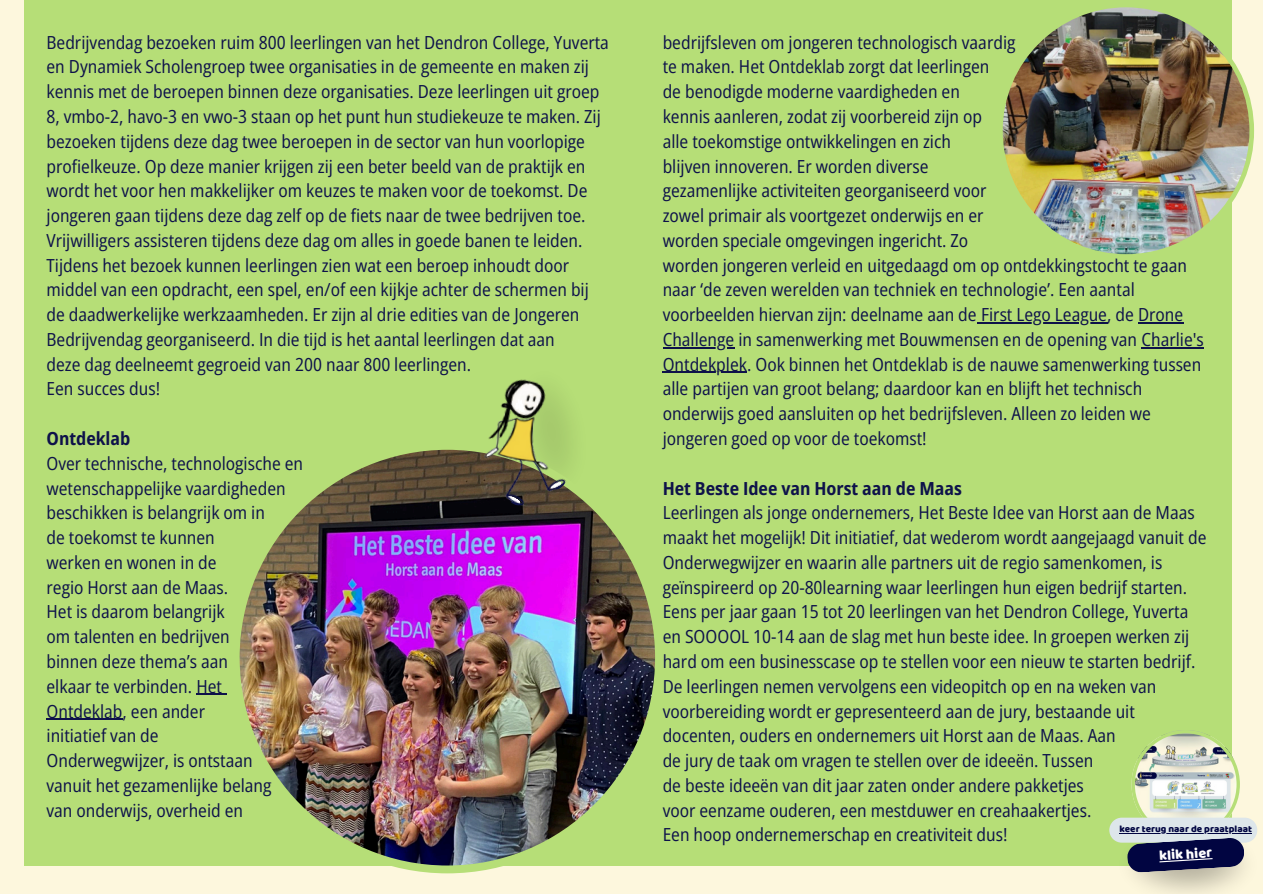
<style>
.page{position:relative;width:1263px;height:894px;background:#fff}
.page>*{position:absolute;margin:0;border:0;box-sizing:border-box;transform-origin:0 0}
.t1{font:semi-condensed 18px/24.8px "Open Sans";color:#0e124a}
.t2{font:14.4px "Baloo Bhaijaan";color:#fff}
.t3{font:9.9px "Baloo Bhaijaan";color:#010541}
.s1{font-weight:700}
</style>
<div class="page">
<div style="left:0;top:0;width:1263px;height:893px;background:#fdf7dd"></div>
<div style="left:25px;top:0;width:1207px;height:865px;background:#b6de77"></div>
<img style="left:232px;top:449px;width:431px;height:424px">
<svg style="left:196px;top:693px;width:30px;height:1px"></svg>
<hr style="left:47px;top:718px;width:76px;height:1px;background:#0e124a">
<svg style="left:1109px;top:730px;width:148px;height:142px"></svg>
<hr style="left:977px;top:322px;width:130px;height:1px;background:#0e124a">
<hr style="left:1138px;top:322px;width:45px;height:1px;background:#0e124a">
<hr style="left:663px;top:347px;width:71px;height:1px;background:#0e124a">
<hr style="left:1141px;top:347px;width:63px;height:1px;background:#0e124a">
<hr style="left:663px;top:372px;width:84px;height:1px;background:#0e124a">
<img style="left:1002px;top:7px;width:252px;height:248px">
<img style="left:492px;top:476px;width:97px;height:42px">
<img style="left:510px;top:408px;width:99px;height:95px">
<img style="left:483px;top:454px;width:70px;height:22px">
<img style="left:461px;top:379px;width:95px;height:75px">
<svg style="left:515px;top:386px;width:22px;height:26px"></svg>
<svg style="left:507px;top:495px;width:15px;height:10px"></svg>
<svg style="left:550px;top:481px;width:15px;height:8px"></svg>
<h1 class="t1" style="left:47px;top:29px;width:564px">Bedrijvendag bezoeken ruim 800 leerlingen van het Dendron College, Yuverta en Dynamiek Scholengroep twee organisaties in de gemeente en maken zij kennis met de beroepen binnen deze organisaties. Deze leerlingen uit groep 8, vmbo-2, havo-3 en vwo-3 staan op het punt hun studiekeuze te maken. Zij bezoeken tijdens deze dag twee beroepen in de sector van hun voorlopige profielkeuze. Op deze manier krijgen zij een beter beeld van de praktijk en wordt het voor hen makkelijker om keuzes te maken voor de toekomst. De jongeren gaan tijdens deze dag zelf op de fiets naar de twee bedrijven toe.<br>Vrijwilligers assisteren tijdens deze dag om alles in goede banen te leiden.<br>Tijdens het bezoek kunnen leerlingen zien wat een beroep inhoudt door middel van een opdracht, een spel, en/of een kijkje achter de schermen bij de daadwerkelijke werkzaamheden. Er zijn al drie edities van de Jongeren Bedrijvendag georganiseerd. In die tijd is het aantal leerlingen dat aan<br>deze dag deelneemt gegroeid van 200 naar 800 leerlingen.<br>Een succes dus!</h1>
<p class="t1" style="left:47px;top:425px;width:258px"><span class="s1">Ontdeklab<br></span>Over technische, technologische en wetenschappelijke vaardigheden beschikken is belangrijk om in<br>de toekomst te kunnen<br>werken en wonen in de<br>regio Horst aan de Maas.<br>Het is daarom belangrijk<br>om talenten en bedrijven<br>binnen deze thema’s aan<br>elkaar te verbinden. Het<br>Ontdeklab, een ander<br>initiatief van de<br>Onderwegwijzer, is ontstaan<br>vanuit het gezamenlijke belang<br>van onderwijs, overheid en</p>
<p class="t1" style="left:663px;top:29px;width:526px">bedrijfsleven om jongeren technologisch vaardig<br>te maken. Het Ontdeklab zorgt dat leerlingen<br>de benodigde moderne vaardigheden en<br>kennis aanleren, zodat zij voorbereid zijn op<br>alle toekomstige ontwikkelingen en zich<br>blijven innoveren. Er worden diverse<br>gezamenlijke activiteiten georganiseerd voor<br>zowel primair als voortgezet onderwijs en er<br>worden speciale omgevingen ingericht. Zo<br>worden jongeren verleid en uitgedaagd om op ontdekkingstocht te gaan naar ‘de zeven werelden van techniek en technologie’. Een aantal voorbeelden hiervan zijn: deelname aan de First Lego League, de Drone</p>
<h1 class="t1" style="left:663px;top:326px;width:543px">Challenge in samenwerking met Bouwmensen en de opening van Charlie's</h1>
<p class="t1" style="left:663px;top:351px;width:540px">Ontdekplek. Ook binnen het Ontdeklab is de nauwe samenwerking tussen alle partijen van groot belang; daardoor kan en blijft het technisch onderwijs goed aansluiten op het bedrijfsleven. Alleen zo leiden we jongeren goed op voor de toekomst!</p>
<p class="t1" style="left:663px;top:475px;width:545px"><span class="s1">Het Beste Idee van Horst aan de Maas<br></span>Leerlingen als jonge ondernemers, Het Beste Idee van Horst aan de Maas maakt het mogelijk! Dit initiatief, dat wederom wordt aangejaagd vanuit de Onderwegwijzer en waarin alle partners uit de regio samenkomen, is geïnspireerd op 20-80learning waar leerlingen hun eigen bedrijf starten.<br>Eens per jaar gaan 15 tot 20 leerlingen van het Dendron College, Yuverta en SOOOOL 10-14 aan de slag met hun beste idee. In groepen werken zij hard om een businesscase op te stellen voor een nieuw te starten bedrijf.<br>De leerlingen nemen vervolgens een videopitch op en na weken van voorbereiding wordt er gepresenteerd aan de jury, bestaande uit docenten, ouders en ondernemers uit Horst aan de Maas. Aan<br>de jury de taak om vragen te stellen over de ideeën. Tussen<br>de beste ideeën van dit jaar zaten onder andere pakketjes<br>voor eenzame ouderen, een mestduwer en creahaakertjes.<br>Een hoop ondernemerschap en creativiteit dus!</p>
<p class="t3" style="left:1119px;top:821px;width:134px">keer terug naar de praatplaat</p>
<p class="t2" style="left:1158px;top:845px;width:55px;rotate:-4deg">klik hier</p>
</div>
